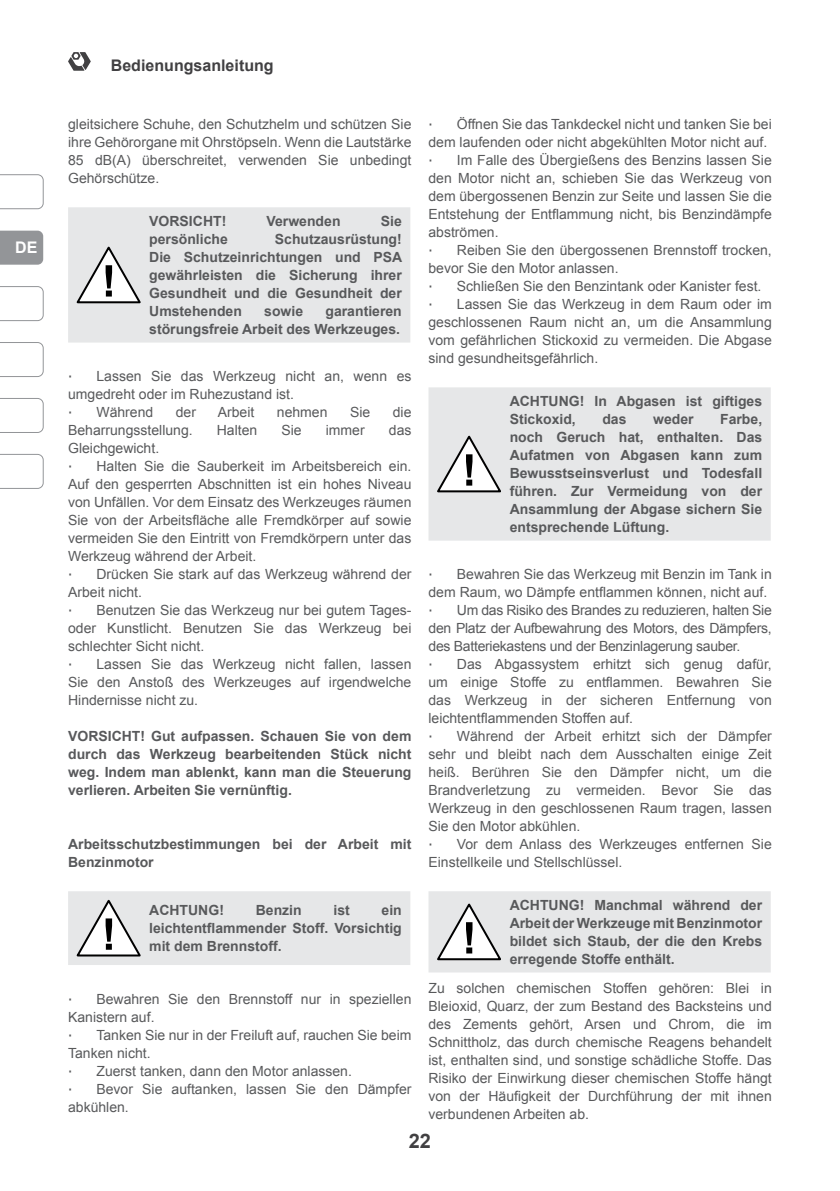
<style>
.page{position:relative;width:840px;height:1191px;background:#fff}
.page>*{position:absolute;margin:0;border:0;box-sizing:border-box;transform-origin:0 0}
.t1{font:700 20px "Arial";color:#414042}
.t2{font:700 16px "Arial";color:#414042}
.t3{font:700 16px "Arial";color:#fff}
.t4{font:14px/18px "Arial";color:#58595b;text-align:justify}
.t5{font:700 14px/18px "Arial";color:#58595b;text-align:justify}
.t6{font:14px "Tahoma";color:#58595b}
</style>
<div class="page">
<svg style="left:68px;top:52px;width:23px;height:19px"></svg>
<svg style="left:0;top:174px;width:44px;height:35px"></svg>
<svg style="left:0;top:454px;width:44px;height:35px"></svg>
<svg style="left:0;top:398px;width:44px;height:35px"></svg>
<svg style="left:0;top:342px;width:44px;height:35px"></svg>
<svg style="left:0;top:286px;width:44px;height:35px"></svg>
<svg style="left:0;top:231px;width:43px;height:34px"></svg>
<div style="left:68px;top:207px;width:342px;height:135px;background:#e6e7e8"></div>
<svg style="left:75px;top:243px;width:68px;height:62px"></svg>
<svg style="left:68px;top:891px;width:342px;height:74px;background:#e2e3e4"></svg>
<div style="left:428px;top:387px;width:342px;height:153px;background:#e6e7e8"></div>
<svg style="left:435px;top:432px;width:68px;height:62px"></svg>
<svg style="left:428px;top:891px;width:342px;height:81px;background:#e2e3e4"></svg>
<p class="t3" style="left:15px;top:237px;width:24px">DE</p>
<p class="t2" style="left:111px;top:55px;width:164px">Bedienungsanleitung</p>
<p class="t4" style="left:68px;top:115px;width:344px">gleitsichere Schuhe, den Schutzhelm und schützen Sie ihre Gehörorgane mit Ohrstöpseln. Wenn die Lautstärke 85 dB(A) überschreitet, verwenden Sie unbedingt Gehörschütze.</p>
<p class="t5" style="left:149px;top:212px;width:78px">VORSICHT!</p>
<p class="t5" style="left:266px;top:212px;width:75px">Verwenden</p>
<p class="t5" style="left:380px;top:212px;width:23px">Sie</p>
<p class="t5" style="left:149px;top:230px;width:80px">persönliche</p>
<p class="t5" style="left:149px;top:230px;width:254px;text-indent:126px">Schutzausrüstung!<br>Die Schutzeinrichtungen und PSA gewährleisten die Sicherung ihrer Gesundheit und die Gesundheit der Umstehenden</p>
<p class="t5" style="left:149px;top:302px;width:254px;text-align:right">garantieren<br>störungsfreie Arbeit des Werkzeuges.</p>
<p class="t5" style="left:264px;top:302px;width:40px">sowie</p>
<p class="t4" style="left:68px;top:367px;width:344px;text-indent:28px">Lassen Sie das Werkzeug nicht an, wenn es umgedreht oder im Ruhezustand ist.</p>
<p class="t6" style="left:68px;top:403px;width:6px">∙</p>
<p class="t4" style="left:96px;top:403px;width:58px">Während</p>
<p class="t4" style="left:176px;top:403px;width:22px">der</p>
<p class="t4" style="left:218px;top:403px;width:38px">Arbeit</p>
<p class="t4" style="left:277px;top:403px;width:52px">nehmen</p>
<p class="t4" style="left:350px;top:403px;width:22px">Sie</p>
<p class="t4" style="left:392px;top:403px;width:20px">die</p>
<p class="t4" style="left:68px;top:421px;width:126px">Beharrungsstellung.</p>
<p class="t4" style="left:217px;top:421px;width:42px">Halten</p>
<p class="t4" style="left:281px;top:421px;width:22px">Sie</p>
<p class="t4" style="left:325px;top:421px;width:40px">immer</p>
<p class="t4" style="left:388px;top:421px;width:24px">das</p>
<p class="t4" style="left:68px;top:439px;width:93px">Gleichgewicht.</p>
<p class="t6" style="left:68px;top:457px;width:6px">∙</p>
<p class="t6" style="left:68px;top:366px;width:6px">∙</p>
<p class="t4" style="left:68px;top:457px;width:344px;text-indent:28px">Halten Sie die Sauberkeit im Arbeitsbereich ein.<br>Auf den gesperrten Abschnitten ist ein hohes Niveau von Unfällen. Vor dem Einsatz des Werkzeuges räumen Sie von der Arbeitsfläche alle Fremdkörper auf sowie vermeiden Sie den Eintritt von Fremdkörpern unter das Werkzeug während der Arbeit.</p>
<p class="t6" style="left:68px;top:565px;width:6px">∙</p>
<p class="t4" style="left:68px;top:565px;width:344px;text-indent:28px">Drücken Sie stark auf das Werkzeug während der<br>Arbeit nicht.</p>
<p class="t6" style="left:68px;top:601px;width:6px">∙</p>
<p class="t4" style="left:68px;top:601px;width:345px;text-indent:28px">Benutzen Sie das Werkzeug nur bei gutem Tages&shy;oder Kunstlicht. Benutzen Sie das Werkzeug bei schlechter Sicht nicht.</p>
<p class="t6" style="left:68px;top:655px;width:6px">∙</p>
<p class="t4" style="left:68px;top:655px;width:344px;text-indent:28px">Lassen Sie das Werkzeug nicht fallen, lassen Sie den Anstoß des Werkzeuges auf irgendwelche Hindernisse nicht zu.</p>
<p class="t5" style="left:68px;top:728px;width:344px">VORSICHT! Gut aufpassen. Schauen Sie von dem durch das Werkzeug bearbeitenden Stück nicht weg. Indem man ablenkt, kann man die Steuerung verlieren. Arbeiten Sie vernünftig.</p>
<p class="t5" style="left:68px;top:836px;width:344px">Arbeitsschutzbestimmungen bei der Arbeit mit<br>Benzinmotor</p>
<p class="t5" style="left:149px;top:901px;width:76px">ACHTUNG!</p>
<p class="t5" style="left:255px;top:901px;width:47px">Benzin</p>
<p class="t5" style="left:333px;top:901px;width:18px">ist</p>
<p class="t5" style="left:149px;top:901px;width:254px;text-indent:232px">ein leichtentflammender Stoff. Vorsichtig mit dem Brennstoff.</p>
<p class="t6" style="left:68px;top:989px;width:6px">∙</p>
<p class="t4" style="left:68px;top:989px;width:344px;text-indent:28px">Bewahren Sie den Brennstoff nur in speziellen<br>Kanistern auf.</p>
<p class="t6" style="left:68px;top:1025px;width:6px">∙</p>
<p class="t4" style="left:68px;top:1025px;width:344px;text-indent:28px">Tanken Sie nur in der Freiluft auf, rauchen Sie beim<br>Tanken nicht.</p>
<p class="t6" style="left:68px;top:1061px;width:6px">∙</p>
<p class="t4" style="left:96px;top:1061px;width:257px">Zuerst tanken, dann den Motor anlassen.</p>
<p class="t6" style="left:68px;top:1079px;width:6px">∙</p>
<p class="t4" style="left:68px;top:1079px;width:344px;text-indent:28px">Bevor Sie auftanken, lassen Sie den Dämpfer abkühlen.</p>
<p class="t4" style="left:428px;top:116px;width:344px;text-indent:28px">Öffnen Sie das Tankdeckel nicht und tanken Sie bei dem laufenden oder nicht abgekühlten Motor nicht auf.</p>
<p class="t6" style="left:428px;top:151px;width:6px">∙</p>
<p class="t6" style="left:428px;top:115px;width:6px">∙</p>
<p class="t4" style="left:428px;top:152px;width:344px;text-indent:28px">Im Falle des Übergießens des Benzins lassen Sie den Motor nicht an, schieben Sie das Werkzeug von dem übergossenen Benzin zur Seite und lassen Sie die Entstehung der Entflammung nicht, bis Benzindämpfe abströmen.</p>
<p class="t6" style="left:428px;top:241px;width:6px">∙</p>
<p class="t4" style="left:428px;top:242px;width:344px;text-indent:28px">Reiben Sie den übergossenen Brennstoff trocken, bevor Sie den Motor anlassen.</p>
<p class="t6" style="left:428px;top:277px;width:6px">∙</p>
<p class="t4" style="left:456px;top:278px;width:306px">Schließen Sie den Benzintank oder Kanister fest.</p>
<p class="t6" style="left:428px;top:295px;width:6px">∙</p>
<p class="t4" style="left:428px;top:296px;width:344px;text-indent:28px">Lassen Sie das Werkzeug in dem Raum oder im geschlossenen Raum nicht an, um die Ansammlung vom gefährlichen Stickoxid zu vermeiden. Die Abgase sind gesundheitsgefährlich.</p>
<p class="t5" style="left:509px;top:392px;width:254px">ACHTUNG! In Abgasen ist giftiges<br>Stickoxid,</p>
<p class="t5" style="left:509px;top:410px;width:254px;text-indent:210px">Farbe, noch Geruch hat, enthalten. Das Aufatmen von Abgasen kann zum Bewusstseinsverlust und Todesfall führen. Zur Vermeidung von der Ansammlung der Abgase sichern Sie entsprechende Lüftung.</p>
<p class="t5" style="left:602px;top:410px;width:26px">das</p>
<p class="t5" style="left:652px;top:410px;width:42px">weder</p>
<p class="t4" style="left:428px;top:565px;width:344px;text-indent:28px">Bewahren Sie das Werkzeug mit Benzin im Tank in dem Raum, wo Dämpfe entflammen können, nicht auf.</p>
<p class="t6" style="left:428px;top:601px;width:6px">∙</p>
<p class="t6" style="left:428px;top:564px;width:6px">∙</p>
<p class="t4" style="left:428px;top:601px;width:344px;text-indent:28px">Um das Risiko des Brandes zu reduzieren, halten Sie den Platz der Aufbewahrung des Motors, des Dämpfers, des Batteriekastens und der Benzinlagerung sauber.</p>
<p class="t6" style="left:428px;top:655px;width:6px">∙</p>
<p class="t4" style="left:428px;top:655px;width:344px;text-indent:28px">Das Abgassystem erhitzt sich genug dafür, um einige Stoffe zu entflammen. Bewahren Sie das Werkzeug in der sicheren Entfernung von leichtentflammenden Stoffen auf.</p>
<p class="t6" style="left:428px;top:727px;width:6px">∙</p>
<p class="t4" style="left:428px;top:727px;width:344px;text-indent:28px">Während der Arbeit erhitzt sich der Dämpfer sehr und bleibt nach dem Ausschalten einige Zeit heiß. Berühren Sie den Dämpfer nicht, um die Brandverletzung zu vermeiden. Bevor Sie das Werkzeug in den geschlossenen Raum tragen, lassen Sie den Motor abkühlen.</p>
<p class="t6" style="left:428px;top:835px;width:6px">∙</p>
<p class="t4" style="left:428px;top:835px;width:344px;text-indent:28px">Vor dem Anlass des Werkzeuges entfernen Sie<br>Einstellkeile und Stellschlüssel.</p>
<p class="t5" style="left:509px;top:896px;width:254px">ACHTUNG! Manchmal während der Arbeit der Werkzeuge mit Benzinmotor bildet sich Staub, der die den Krebs erregende Stoffe enthält.</p>
<p class="t4" style="left:428px;top:979px;width:344px">Zu solchen chemischen Stoffen gehören: Blei in Bleioxid, Quarz, der zum Bestand des Backsteins und des Zements gehört, Arsen und Chrom, die im Schnittholz, das durch chemische Reagens behandelt ist, enthalten sind, und sonstige schädliche Stoffe. Das Risiko der Einwirkung dieser chemischen Stoffe hängt von der Häufigkeit der Durchführung der mit ihnen verbundenen Arbeiten ab.</p>
<h1 class="t1" style="left:408px;top:1128px;width:24px">22</h1>
</div>
